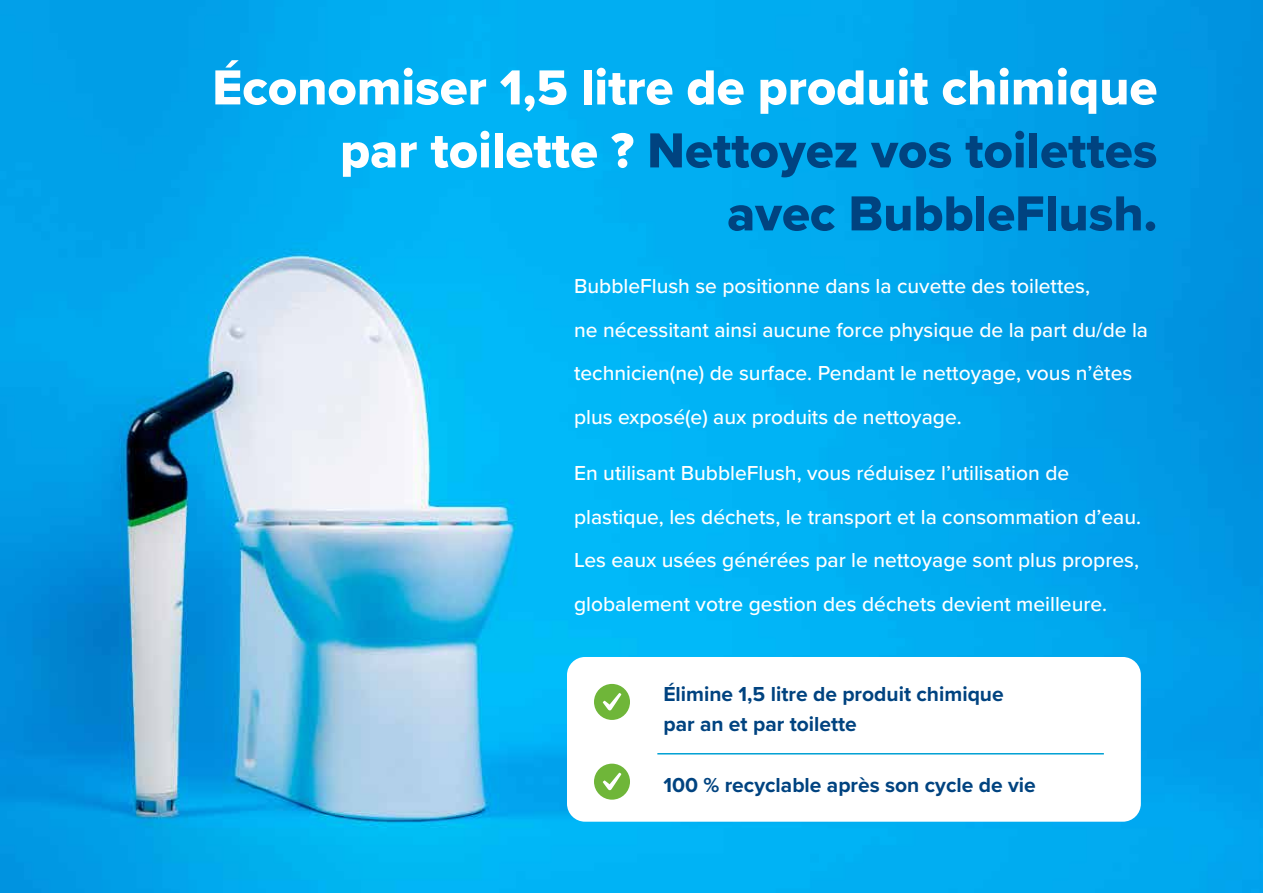
<style>
.page{position:relative;width:1263px;height:893px;background:#fff}
.page>*{position:absolute;margin:0;border:0;box-sizing:border-box;transform-origin:0 0}
.t1{font:51px/63px "Proxima Nova Extrabld";color:#fff;text-align:right}
.t2{font:500 21px/43.5px "Proxima Nova";color:#fff}
.t3{font:700 21px/30px "Proxima Nova";color:#004380}
.s1{color:#004380}
</style>
<div class="page">
<img style="left:0;top:0;width:1263px;height:893px">
<div style="left:567px;top:657px;width:574px;height:165px;background:#fff;border-radius:18px"></div>
<hr style="left:657px;top:753px;width:447px;height:1px;background:#00a1d4">
<div style="left:594px;top:684px;width:36px;height:36px;background:#6fb639;border-radius:50%"></div>
<svg style="left:603px;top:693px;width:18px;height:17px"></svg>
<div style="left:594px;top:764px;width:36px;height:36px;background:#6fb639;border-radius:50%"></div>
<svg style="left:603px;top:773px;width:18px;height:17px"></svg>
<h1 class="t1" style="left:212px;top:55px;width:946px">Économiser 1,5 litre de produit chimique par toilette ? <span class="s1">Nettoyez vos toilettes<br>avec BubbleFlush.</span></h1>
<p class="t2" style="left:574px;top:264px;width:575px">BubbleFlush se positionne dans la cuvette des toilettes,<br>ne nécessitant ainsi aucune force physique de la part du/de la technicien(ne) de surface. Pendant le nettoyage, vous n’êtes plus exposé(e) aux produits de nettoyage.</p>
<p class="t2" style="left:574px;top:451px;width:569px">En utilisant BubbleFlush, vous réduisez l’utilisation de plastique, les déchets, le transport et la consommation d’eau.<br>Les eaux usées générées par le nettoyage sont plus propres, globalement votre gestion des déchets devient meilleure.</p>
<p class="t3" style="left:663px;top:678px;width:342px">Élimine 1,5 litre de produit chimique par an et par toilette</p>
<p class="t3" style="left:663px;top:769px;width:374px">100 % recyclable après son cycle de vie</p>
</div>
